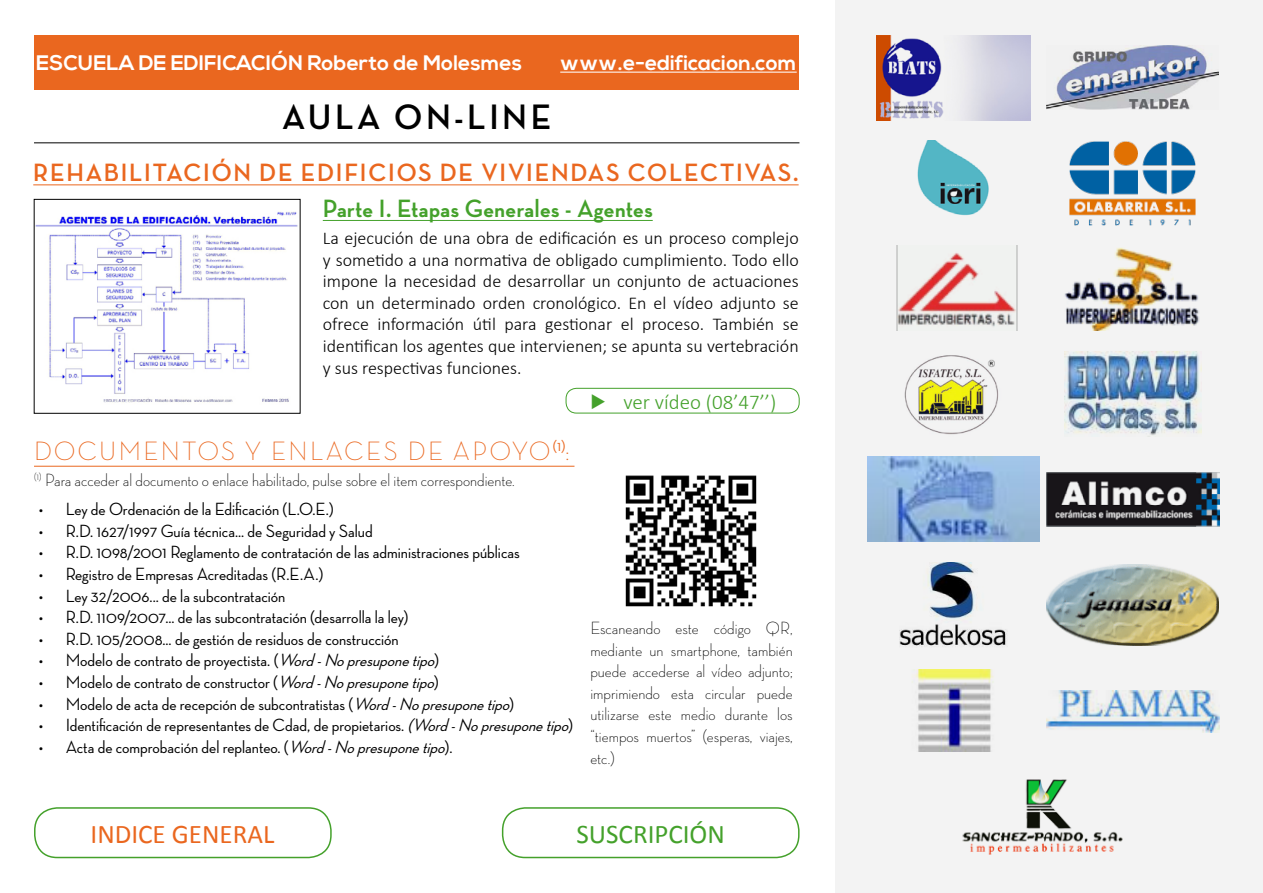
<style>
.page{position:relative;width:1263px;height:893px;background:#fff}
.page>*{position:absolute;margin:0;border:0;box-sizing:border-box;transform-origin:0 0}
.t1{font:700 36px "Neutra Disp";letter-spacing:.1em;color:#000}
.t2{font:300 27px "Neutra Disp";letter-spacing:.09em;color:#ea671f}
.t3{font:27px "Calibri";color:#ea671f}
.t4{font:27px "Calibri";color:#44a12b}
.t5{font:700 25.5px "Neutra Disp";letter-spacing:.07em;color:#ea671f}
.t6{font:700 25.5px "Neutra Disp";letter-spacing:.02em;color:#44a12b}
.t7{font:700 21px "Nexa";color:#fff}
.t8{font:300 21px "Calibri";color:#44a12b}
.t9{font:500 18px "Neutra Disp";color:#000}
.t10{font:300 18px/21.6px "Calibri";color:#000;text-align:justify}
.t11{font:300 18px/21.6px "Neutra Disp";color:#000;text-align:justify}
.s1{font-style:italic}
</style>
<div class="page">
<img style="left:36px;top:211px;width:262px;height:192px">
<img style="left:625px;top:475px;width:132px;height:132px">
<hr style="left:323px;top:220px;width:330px;height:1px;background:#44a12b">
<hr style="left:33px;top:185px;width:766px;height:1px;background:#ea671f">
<hr style="left:34px;top:142px;width:765px;height:1px;background:#000">
<div style="left:34px;top:35px;width:765px;height:54px;background:#ea671f"></div>
<hr style="left:560px;top:72px;width:237px;height:1px;background:#fff">
<div style="left:566px;top:388px;width:233px;height:25px;border:1px solid #44a12b;border-radius:10px"></div>
<hr style="left:34px;top:466px;width:540px;height:1px;background:#ea671f">
<div style="left:502px;top:807px;width:297px;height:51px;border:2px solid #44a12b;border-radius:23px"></div>
<div style="left:34px;top:807px;width:298px;height:51px;border:2px solid #44a12b;border-radius:23px"></div>
<img style="left:836px;top:0;width:427px;height:893px">
<p class="t7" style="left:36px;top:51px;width:488px">ESCUELA DE EDIFICACIÓN Roberto de Molesmes</p>
<p class="t7" style="left:560px;top:51px;width:238px">www.e-edificacion.com</p>
<h1 class="t1" style="left:282px;top:96px;width:271px">AULA ON-LINE</h1>
<h3 class="t5" style="left:33px;top:159px;width:767px">REHABILITACIÓN DE EDIFICIOS DE VIVIENDAS COLECTIVAS.</h3>
<h3 class="t6" style="left:323px;top:194px;width:331px">Parte I. Etapas Generales - Agentes</h3>
<p class="t10" style="left:323px;top:227px;width:477px">La ejecución de una obra de edificación es un proceso complejo y sometido a una normativa de obligado cumplimiento. Todo ello impone la necesidad de desarrollar un conjunto de actuaciones con un determinado orden cronológico. En el vídeo adjunto se ofrece información útil para gestionar el proceso. También se identifican los agentes que intervienen; se apunta su vertebración y sus respectivas funciones.</p>
<h2 class="t2" style="left:34px;top:436px;width:537px">DOCUMENTOS Y ENLACES DE APOYO<sup>(1)</sup>:</h2>
<p class="t11" style="left:34px;top:470px;width:482px"><sup>(1)</sup> Para acceder al documento o enlace habilitado, pulse sobre el item correspondiente.</p>
<p class="t9" style="left:39px;top:499px;width:297px">• Ley de Ordenación de la Edificación (L.O.E.)</p>
<p class="t9" style="left:39px;top:521px;width:336px">• R.D. 1627/1997 Guía técnica... de Seguridad y Salud</p>
<p class="t9" style="left:39px;top:542px;width:483px">• R.D. 1098/2001 Reglamento de contratación de las administraciones públicas</p>
<p class="t9" style="left:39px;top:564px;width:286px">• Registro de Empresas Acreditadas (R.E.A.)</p>
<p class="t9" style="left:39px;top:586px;width:248px">• Ley 32/2006... de la subcontratación</p>
<p class="t9" style="left:39px;top:607px;width:371px">• R.D. 1109/2007... de las subcontratación (desarrolla la ley)</p>
<p class="t9" style="left:39px;top:629px;width:362px">• R.D. 105/2008... de gestión de residuos de construcción</p>
<p class="t9" style="left:39px;top:650px;width:402px">• Modelo de contrato de proyectista. (<span class="s1">Word-Nopresuponetipo</span>)</p>
<p class="t9" style="left:39px;top:672px;width:402px">• Modelo de contrato de constructor (<span class="s1">Word-Nopresuponetipo</span>)</p>
<p class="t9" style="left:39px;top:694px;width:477px">• Modelo de acta de recepción de subcontratistas (<span class="s1">Word-Nopresuponetipo</span>)</p>
<p class="t9" style="left:39px;top:715px;width:536px">• Identificación de representantes de Cdad, de propietarios. <span class="s1">(Word-Nopresuponetipo</span>)</p>
<p class="t9" style="left:39px;top:737px;width:415px">• Acta de comprobación del replanteo. (<span class="s1">Word-Nopresuponetipo</span>).</p>
<p class="t8" style="left:590px;top:389px;width:187px">◆ ver vídeo (08’47’’)</p>
<p class="t11" style="left:590px;top:617px;width:204px">Escaneando este código QR, mediante un smartphone, también puede accederse al vídeo adjunto; imprimiendo esta circular puede utilizarse este medio durante los “tiempos muertos” (esperas, viajes, etc.)</p>
<h2 class="t3" style="left:91px;top:817px;width:185px">INDICE GENERAL</h2>
<h2 class="t4" style="left:576px;top:817px;width:150px">SUSCRIPCIÓN</h2>
</div>
